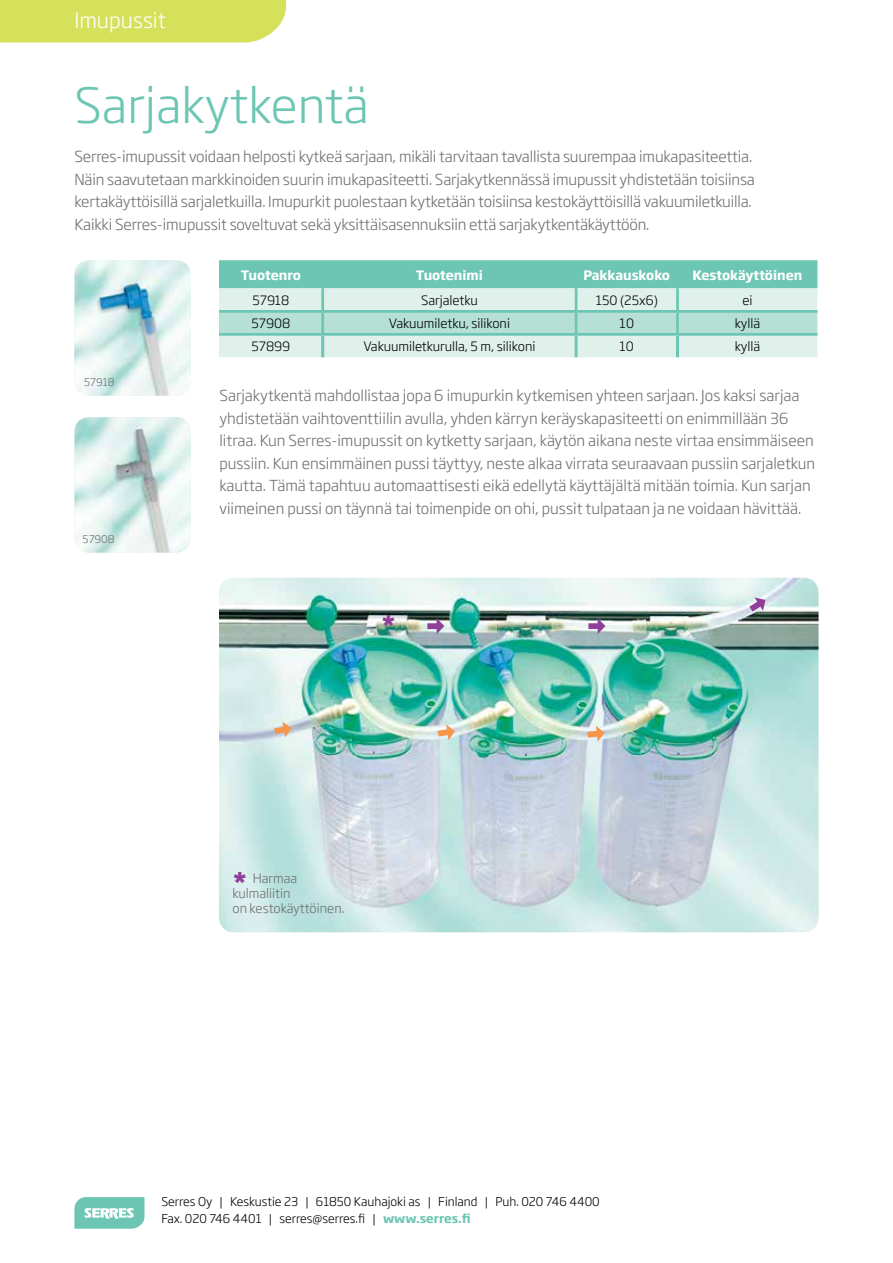
<style>
.page{position:relative;width:893px;height:1263px;background:#fff}
.page>*{position:absolute;margin:0;border:0;box-sizing:border-box;transform-origin:0 0}
.t1{font:300 48px "Soho Gothic Std";color:#6cc6b3}
.t2{font:700 27px "Soho Gothic Std";color:#903f98}
.t3{font:300 21px "Soho Gothic Std";color:#fff}
.t4{font:300 15px/22.5px "Soho Gothic Std";letter-spacing:-.01em;color:#6d6e71}
.t5{font:300 12.75px "Soho Gothic Std";color:#000}
.t6{font:700 12.75px "Soho Gothic Std";color:#fff}
.t7{font:300 12.75px/15.3px "Soho Gothic Std";color:#6d6e71}
.t8{font:300 12px/16.5px "Soho Gothic Std";color:#000}
.t9{font:300 10.5px "Soho Gothic Std";color:#6d6e71}
.s1{font-weight:700;font-size:27px;color:#903f98}
.s2{font-weight:700;color:#6cc6b3}
</style>
<div class="page">
<svg style="left:74px;top:1197px;width:70px;height:32px;background:#88d0c1"></svg>
<svg style="left:219px;top:263px;width:598px;height:94px;background:#b5e0d6"></svg>
<hr style="left:321px;top:288px;width:3px;height:22px;background:#6cc6b3">
<hr style="left:575px;top:288px;width:2px;height:22px;background:#6cc6b3">
<hr style="left:676px;top:288px;width:3px;height:22px;background:#6cc6b3">
<hr style="left:219px;top:310px;width:104px;height:3px;background:#6cc6b3">
<hr style="left:323px;top:310px;width:253px;height:3px;background:#6cc6b3">
<hr style="left:321px;top:313px;width:3px;height:20px;background:#6cc6b3">
<hr style="left:576px;top:310px;width:101px;height:3px;background:#6cc6b3">
<hr style="left:575px;top:313px;width:2px;height:20px;background:#6cc6b3">
<hr style="left:677px;top:310px;width:140px;height:3px;background:#6cc6b3">
<hr style="left:676px;top:313px;width:3px;height:20px;background:#6cc6b3">
<hr style="left:219px;top:260px;width:104px;height:3px;background:#6cc6b3">
<hr style="left:323px;top:260px;width:253px;height:3px;background:#6cc6b3">
<hr style="left:321px;top:263px;width:3px;height:25px;background:#6cc6b3">
<hr style="left:576px;top:260px;width:101px;height:3px;background:#6cc6b3">
<hr style="left:575px;top:263px;width:2px;height:25px;background:#6cc6b3">
<hr style="left:677px;top:260px;width:140px;height:3px;background:#6cc6b3">
<hr style="left:676px;top:263px;width:3px;height:25px;background:#6cc6b3">
<hr style="left:219px;top:333px;width:104px;height:3px;background:#6cc6b3">
<hr style="left:323px;top:333px;width:253px;height:3px;background:#6cc6b3">
<hr style="left:576px;top:333px;width:101px;height:3px;background:#6cc6b3">
<hr style="left:677px;top:333px;width:140px;height:3px;background:#6cc6b3">
<hr style="left:321px;top:336px;width:3px;height:21px;background:#6cc6b3">
<hr style="left:575px;top:336px;width:3px;height:21px;background:#6cc6b3">
<hr style="left:676px;top:336px;width:3px;height:21px;background:#6cc6b3">
<img style="left:74px;top:260px;width:117px;height:136px">
<img style="left:74px;top:417px;width:117px;height:136px">
<div style="left:0;top:0;width:286px;height:43px;background:#d5e05b"></div>
<img style="left:219px;top:578px;width:600px;height:354px">
<svg style="left:274px;top:722px;width:18px;height:15px"></svg>
<svg style="left:438px;top:724px;width:17px;height:16px"></svg>
<svg style="left:587px;top:726px;width:18px;height:15px"></svg>
<svg style="left:749px;top:597px;width:16px;height:14px"></svg>
<svg style="left:436px;top:618px;width:8px;height:16px"></svg>
<div style="left:427px;top:623px;width:12px;height:6px;background:#903f98"></div>
<svg style="left:598px;top:618px;width:7px;height:16px"></svg>
<div style="left:588px;top:623px;width:12px;height:6px;background:#903f98"></div>
<h3 class="t3" style="left:74px;top:7px;width:93px">Imupussit</h3>
<h1 class="t1" style="left:74px;top:75px;width:296px">Sarjakytkentä</h1>
<p class="t4" style="left:74px;top:146px;width:682px">Serres-imupussit voidaan helposti kytkeä sarjaan, mikäli tarvitaan tavallista suurempaa imukapasiteettia.<br>Näin saavutetaan markkinoiden suurin imukapasiteetti. Sarjakytkennässä imupussit yhdistetään toisiinsa kertakäyttöisillä sarjaletkuilla. Imupurkit puolestaan kytketään toisiinsa kestokäyttöisillä vakuumiletkuilla.<br>Kaikki Serres-imupussit soveltuvat sekä yksittäisasennuksiin että sarjakytkentäkäyttöön.</p>
<p class="t6" style="left:241px;top:267px;width:62px">Tuotenro</p>
<p class="t6" style="left:416px;top:267px;width:68px">Tuotenimi</p>
<p class="t6" style="left:583px;top:267px;width:88px">Pakkauskoko</p>
<p class="t6" style="left:693px;top:267px;width:111px">Kestokäyttöinen</p>
<p class="t5" style="left:252px;top:292px;width:38px">57918</p>
<p class="t5" style="left:421px;top:292px;width:58px">Sarjaletku</p>
<p class="t5" style="left:596px;top:292px;width:64px">150 (25x6)</p>
<p class="t5" style="left:742px;top:292px;width:12px">ei</p>
<p class="t5" style="left:251px;top:315px;width:40px">57908</p>
<p class="t5" style="left:389px;top:315px;width:123px">Vakuumiletku, silikoni</p>
<p class="t5" style="left:620px;top:315px;width:16px">10</p>
<p class="t5" style="left:735px;top:315px;width:27px">kyllä</p>
<p class="t5" style="left:251px;top:338px;width:40px">57899</p>
<p class="t5" style="left:363px;top:338px;width:174px">Vakuumiletkurulla, 5 m, silikoni</p>
<p class="t5" style="left:620px;top:338px;width:16px">10</p>
<p class="t5" style="left:735px;top:338px;width:27px">kyllä</p>
<p class="t4" style="left:219px;top:385px;width:597px">Sarjakytkentä mahdollistaa jopa 6 imupurkin kytkemisen yhteen sarjaan. Jos kaksi sarjaa yhdistetään vaihtoventtiilin avulla, yhden kärryn keräyskapasiteetti on enimmillään 36 litraa. Kun Serres-imupussit on kytketty sarjaan, käytön aikana neste virtaa ensimmäiseen pussiin. Kun ensimmäinen pussi täyttyy, neste alkaa virrata seuraavaan pussiin sarjaletkun kautta. Tämä tapahtuu automaattisesti eikä edellytä käyttäjältä mitään toimia. Kun sarjan viimeinen pussi on täynnä tai toimenpide on ohi, pussit tulpataan ja ne voidaan hävittää.</p>
<p class="t9" style="left:84px;top:376px;width:32px">57918</p>
<p class="t9" style="left:83px;top:533px;width:33px">57908</p>
<h2 class="t2" style="left:381px;top:609px;width:16px">*</h2>
<p class="t7" style="left:232px;top:870px;width:113px"><span class="s1">*</span> Harmaa kulmaliitin<br>on kestokäyttöinen.</p>
<p class="t8" style="left:161px;top:1194px;width:440px">Serres Oy | Keskustie 23 | 61850 Kauhajoki as | Finland | Puh. 020 746 4400<br>Fax. 020 746 4401 | serres@serres.fi | <span class="s2">www.serres.fi</span></p>
</div>
